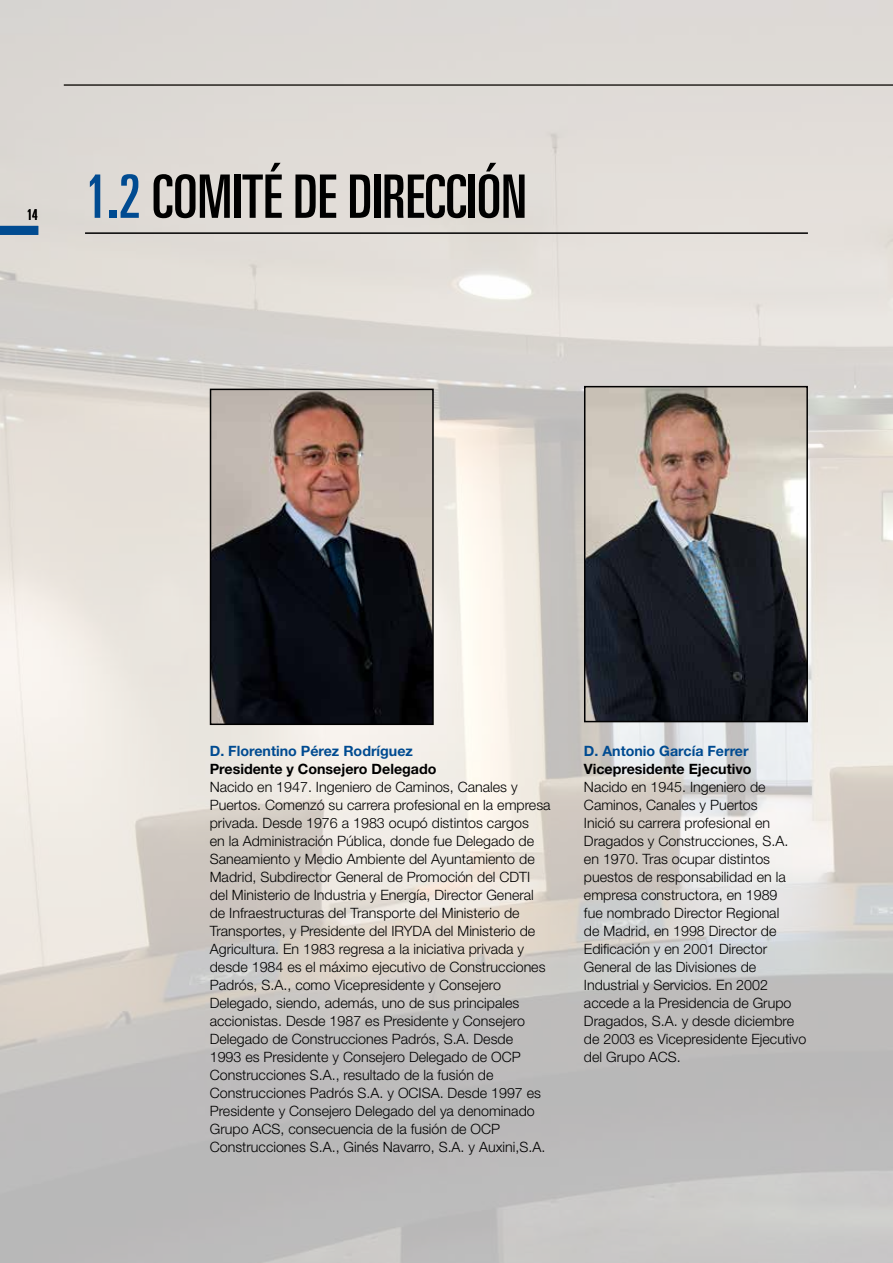
<style>
.page{position:relative;width:893px;height:1263px;background:#fff}
.page>*{position:absolute;margin:0;border:0;box-sizing:border-box;transform-origin:0 0}
.t1{font:ultra-condensed 60px "Univers LT";color:#000}
.t2{font:ultra-condensed 15px "Univers LT";color:#000}
.t3{font:300 14.25px/18px "Helvetica Neue LT";color:#000}
.t4{font:700 14.25px "Helvetica Neue LT";color:#000}
.t5{font:700 14.25px "Helvetica Neue LT";color:#004b91}
.s1{color:#004b91}
</style>
<div class="page">
<img style="left:0;top:0;width:893px;height:1263px">
<hr style="left:85px;top:232px;width:723px;height:2px;background:#000">
<div style="left:0;top:226px;width:38px;height:9px;background:#004b91"></div>
<img style="left:587px;top:389px;width:218px;height:330px">
<div style="left:584px;top:386px;width:224px;height:336px;border:2px solid #000"></div>
<img style="left:213px;top:392px;width:218px;height:330px">
<div style="left:210px;top:389px;width:224px;height:336px;border:2px solid #000"></div>
<p class="t2" style="left:27px;top:206px;width:13px">14</p>
<h1 class="t1" style="left:85px;top:162px;width:90px"><span class="s1">1.2</span> COMIT</h1>
<h1 class="t1" style="left:263px;top:162px;width:105px">É DE DIRECCIÓN</h1>
<p class="t5" style="left:210px;top:742px;width:205px">D. Florentino Pérez Rodríguez</p>
<p class="t4" style="left:210px;top:760px;width:228px">Presidente y Consejero Delegado</p>
<p class="t3" style="left:210px;top:778px;width:342px">Nacido en 1947. Ingeniero de Caminos, Canales y Puertos. Comenzó su carrera profesional en la empresa privada. Desde 1976 a 1983 ocupó distintos cargos<br>en la Administración Pública, donde fue Delegado de Saneamiento y Medio Ambiente del Ayuntamiento de Madrid, Subdirector General de Promoción del CDTI del Ministerio de Industria y Energía, Director General de Infraestructuras del Transporte del Ministerio de Transportes, y Presidente del IRYDA del Ministerio de Agricultura. En 1983 regresa a la iniciativa privada y desde 1984 es el máximo ejecutivo de Construcciones Padrós, S.A., como Vicepresidente y Consejero Delegado, siendo, además, uno de sus principales accionistas. Desde 1987 es Presidente y Consejero Delegado de Construcciones Padrós, S.A. Desde<br>1993 es Presidente y Consejero Delegado de OCP Construcciones S.A., resultado de la fusión de Construcciones Padrós S.A. y OCISA. Desde 1997 es Presidente y Consejero Delegado del ya denominado Grupo ACS, consecuencia de la fusión de OCP Construcciones S.A., Ginés Navarro, S.A. y Auxini,S.A.</p>
<p class="t5" style="left:584px;top:742px;width:166px">D. Antonio García Ferrer</p>
<p class="t4" style="left:584px;top:760px;width:169px">Vicepresidente Ejecutivo</p>
<p class="t3" style="left:584px;top:778px;width:224px">Nacido en 1945. Ingeniero de<br>Caminos, Canales y Puertos<br>Inició su carrera profesional en<br>Dragados y Construcciones, S.A. en 1970. Tras ocupar distintos puestos de responsabilidad en la empresa constructora, en 1989<br>fue nombrado Director Regional<br>de Madrid, en 1998 Director de<br>Edificación y en 2001 Director<br>General de las Divisiones de<br>Industrial y Servicios. En 2002 accede a la Presidencia de Grupo<br>Dragados, S.A. y desde diciembre de 2003 es Vicepresidente Ejecutivo del Grupo ACS.</p>
</div>
